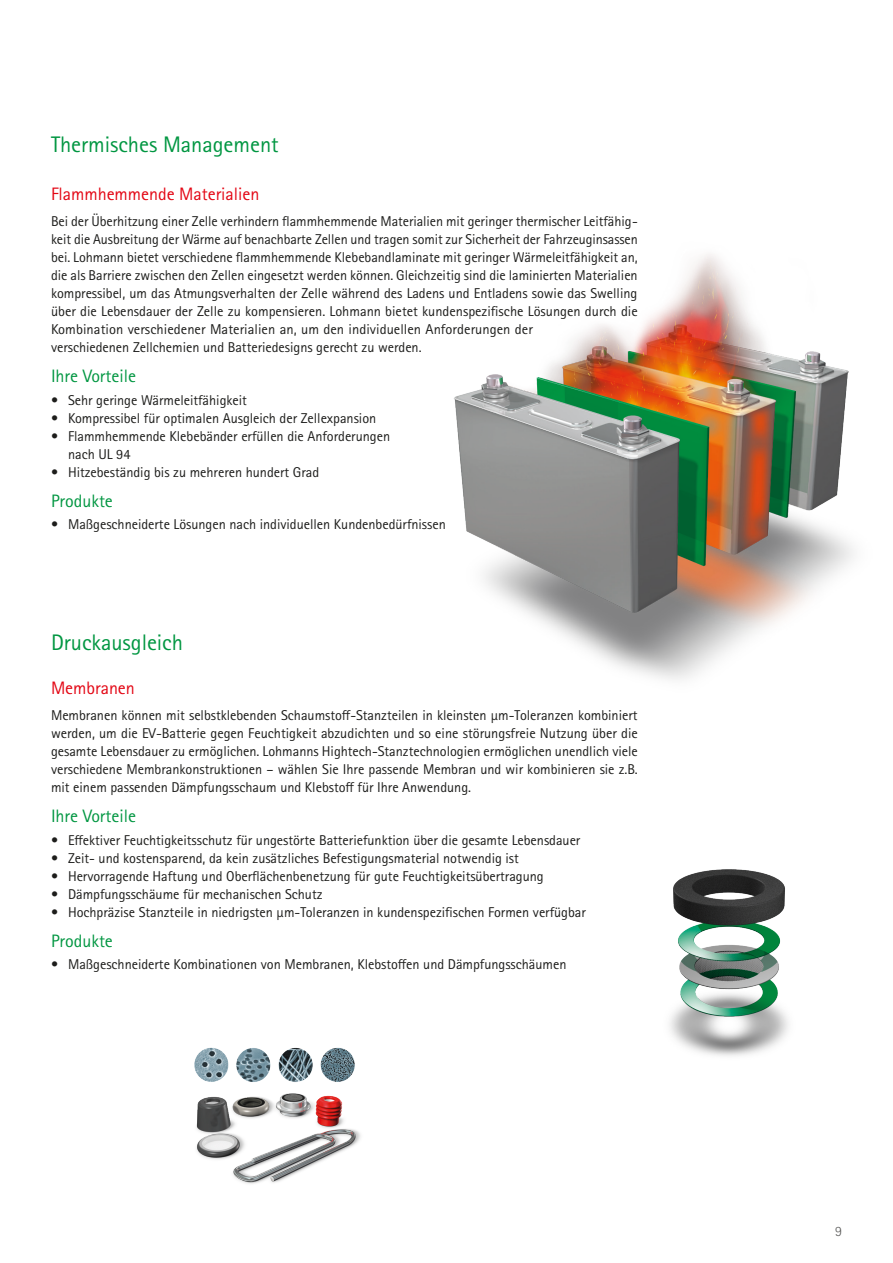
<style>
.page{position:relative;width:893px;height:1263px;background:#fff}
.page>*{position:absolute;margin:0;border:0;box-sizing:border-box;transform-origin:0 0}
.Beschreibungen_rot{font:22.5px "Rotis Sans Serif Std";letter-spacing:-.005em;color:#009641}
.Head_Beschreibungen{font:22.5px "Rotis Sans Serif Std";letter-spacing:-.005em;color:#009641}
.Beschreibungen_grün{font:18px "Rotis Sans Serif Std";letter-spacing:-.005em;color:#009641}
.Beschreibungen_rot-2{font:18px "Rotis Sans Serif Std";letter-spacing:-.005em;color:#e30614}
.A_Fliesstext{font:14.25px/18px "Rotis Sans Serif Std";letter-spacing:-.005em;color:#1d1d1b}
.t1{font:300 14.25px "Rotis Sans Serif Std";color:#575756}
</style>
<div class="page">
<img style="left:194px;top:1047px;width:167px;height:137px">
<img style="left:669px;top:869px;width:120px;height:187px">
<img style="left:454px;top:254px;width:400px;height:426px">
<p class="Beschreibungen_rot" style="left:51px;top:131px;width:229px">Thermisches Management</p>
<p class="Beschreibungen_rot-2" style="left:51px;top:183px;width:210px">Flammhemmende Materialien</p>
<p class="A_Fliesstext" style="left:51px;top:213px;width:588px">Bei der Überhitzung einer Zelle verhindern flammhemmende Materialien mit geringer thermischer Leitfähig&shy;keit die Ausbreitung der Wärme auf benachbarte Zellen und tragen somit zur Sicherheit der Fahrzeuginsassen bei. Lohmann bietet verschiedene flammhemmende Klebebandlaminate mit geringer Wärmeleitfähigkeit an, die als Barriere zwischen den Zellen eingesetzt werden können. Gleichzeitig sind die laminierten Materialien kompressibel, um das Atmungsverhalten der Zelle während des Ladens und Entladens sowie das Swelling über die Lebensdauer der Zelle zu kompensieren. Lohmann bietet kundenspezifische Lösungen durch die Kombination verschiedener Materialien an, um den individuellen Anforderungen der<br>verschiedenen Zellchemien und Batteriedesigns gerecht zu werden.</p>
<p class="Beschreibungen_grün" style="left:51px;top:366px;width:86px">Ihre Vorteile</p>
<p class="A_Fliesstext" style="left:51px;top:391px;width:197px">• Sehr geringe Wärmeleitfähigkeit</p>
<p class="A_Fliesstext" style="left:51px;top:409px;width:327px">• Kompressibel für optimalen Ausgleich der Zellexpansion</p>
<p class="A_Fliesstext" style="left:68px;top:427px;width:324px;text-indent:-17px">• Flammhemmende Klebebänder erfüllen die Anforderungen nach UL 94</p>
<p class="A_Fliesstext" style="left:51px;top:463px;width:270px">• Hitzebeständig bis zu mehreren hundert Grad</p>
<p class="Beschreibungen_grün" style="left:51px;top:490px;width:63px">Produkte</p>
<p class="A_Fliesstext" style="left:51px;top:515px;width:396px">• Maßgeschneiderte Lösungen nach individuellen Kundenbedürfnissen</p>
<p class="Head_Beschreibungen" style="left:51px;top:629px;width:134px">Druckausgleich</p>
<p class="Beschreibungen_rot-2" style="left:51px;top:677px;width:85px">Membranen</p>
<p class="A_Fliesstext" style="left:51px;top:707px;width:588px;text-align:justify">Membranen können mit selbstklebenden Schaumstoff-Stanzteilen in kleinsten µm-Toleranzen kombiniert werden, um die EV-Batterie gegen Feuchtigkeit abzudichten und so eine störungsfreie Nutzung über die gesamte Lebensdauer zu ermöglichen. Lohmanns Hightech-Stanztechnologien ermöglichen unendlich viele verschiedene Membrankonstruktionen – wählen Sie Ihre passende Membran und wir kombinieren sie z.B. mit einem passenden Dämpfungsschaum und Klebstoff für Ihre Anwendung.</p>
<p class="Beschreibungen_grün" style="left:51px;top:806px;width:86px">Ihre Vorteile</p>
<p class="A_Fliesstext" style="left:51px;top:831px;width:531px">• Effektiver Feuchtigkeitsschutz für ungestörte Batteriefunktion über die gesamte Lebensdauer</p>
<p class="A_Fliesstext" style="left:51px;top:849px;width:469px">• Zeit- und kostensparend, da kein zusätzliches Befestigungsmaterial notwendig ist</p>
<p class="A_Fliesstext" style="left:51px;top:867px;width:494px">• Hervorragende Haftung und Oberflächenbenetzung für gute Feuchtigkeitsübertragung</p>
<p class="A_Fliesstext" style="left:51px;top:885px;width:273px">• Dämpfungsschäume für mechanischen Schutz</p>
<p class="A_Fliesstext" style="left:51px;top:903px;width:536px">• Hochpräzise Stanzteile in niedrigsten µm-Toleranzen in kundenspezifischen Formen verfügbar</p>
<p class="Beschreibungen_grün" style="left:51px;top:930px;width:63px">Produkte</p>
<p class="A_Fliesstext" style="left:51px;top:955px;width:517px">• Maßgeschneiderte Kombinationen von Membranen, Klebstoffen und Dämpfungsschäumen</p>
<p class="t1" style="left:835px;top:1223px;width:8px">9</p>
</div>
